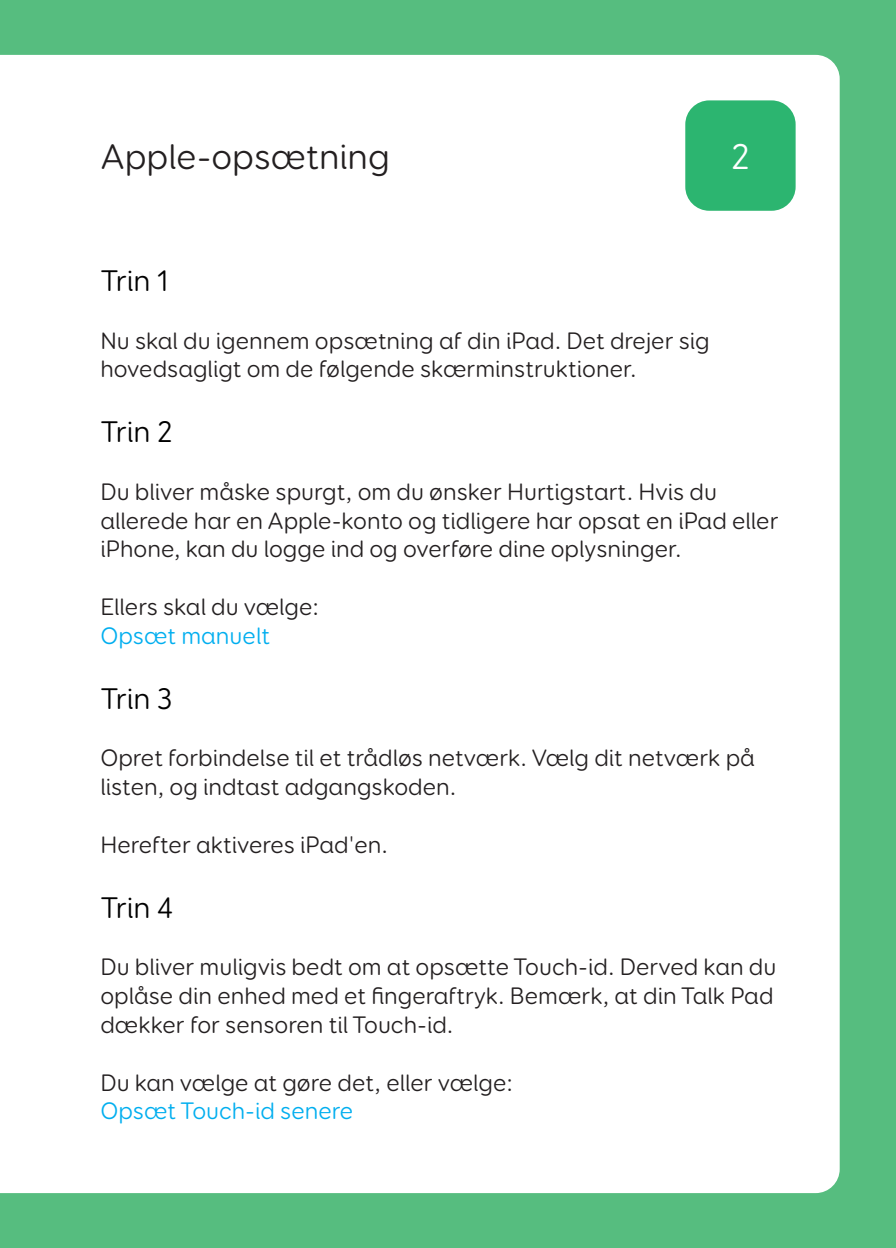
<style>
.page{position:relative;width:896px;height:1248px;background:#fff}
.page>*{position:absolute;margin:0;border:0;box-sizing:border-box;transform-origin:0 0}
.Page___section_headi{font:36px "Booster Next FY";color:#231f20}
.t1{font:36px "Booster Next FY";color:#fff}
.t2{font:30px "Booster Next FY";color:#000}
.t3{font:24px/28.8px "Booster Next FY";color:#231f20}
.t4{font:24px "Booster Next FY";color:#00aeef}
</style>
<div class="page">
<div style="left:0;top:0;width:896px;height:1247px;background:#56bd7f"></div>
<div style="left:0;top:55px;width:839px;height:1137px;background:#fff"></div>
<div style="left:685px;top:100px;width:110px;height:111px;background:#2cb570;border-radius:24px"></div>
<p class="Page___section_headi" style="left:100px;top:135px;width:291px">Apple-opsætning</p>
<p class="t1" style="left:731px;top:135px;width:20px">2</p>
<p class="t2" style="left:100px;top:262px;width:70px">Trin 1</p>
<p class="t3" style="left:100px;top:326px;width:611px">Nu skal du igennem opsætning af din iPad. Det drejer sig hovedsagligt om de følgende skærminstruktioner.</p>
<p class="t2" style="left:100px;top:413px;width:74px">Trin 2</p>
<p class="t3" style="left:100px;top:477px;width:680px">Du bliver måske spurgt, om du ønsker Hurtigstart. Hvis du allerede har en Apple-konto og tidligere har opsat en iPad eller iPhone, kan du logge ind og overføre dine oplysninger.</p>
<p class="t3" style="left:100px;top:592px;width:220px">Ellers skal du vælge:</p>
<p class="t4" style="left:100px;top:621px;width:171px">Opsæt manuelt</p>
<p class="t2" style="left:100px;top:680px;width:74px">Trin 3</p>
<p class="t3" style="left:100px;top:743px;width:656px">Opret forbindelse til et trådløs netværk. Vælg dit netværk på listen, og indtast adgangskoden.</p>
<p class="t3" style="left:100px;top:830px;width:289px">Herefter aktiveres iPad'en.</p>
<p class="t2" style="left:100px;top:889px;width:74px">Trin 4</p>
<p class="t3" style="left:100px;top:952px;width:677px;text-align:justify">Du bliver muligvis bedt om at opsætte Touch-id. Derved kan du oplåse din enhed med et fingeraftryk. Bemærk, at din Talk Pad dækker for sensoren til Touch-id.</p>
<p class="t3" style="left:100px;top:1067px;width:414px">Du kan vælge at gøre det, eller vælge:</p>
<p class="t4" style="left:100px;top:1096px;width:254px">Opsæt Touch-id senere</p>
</div>
